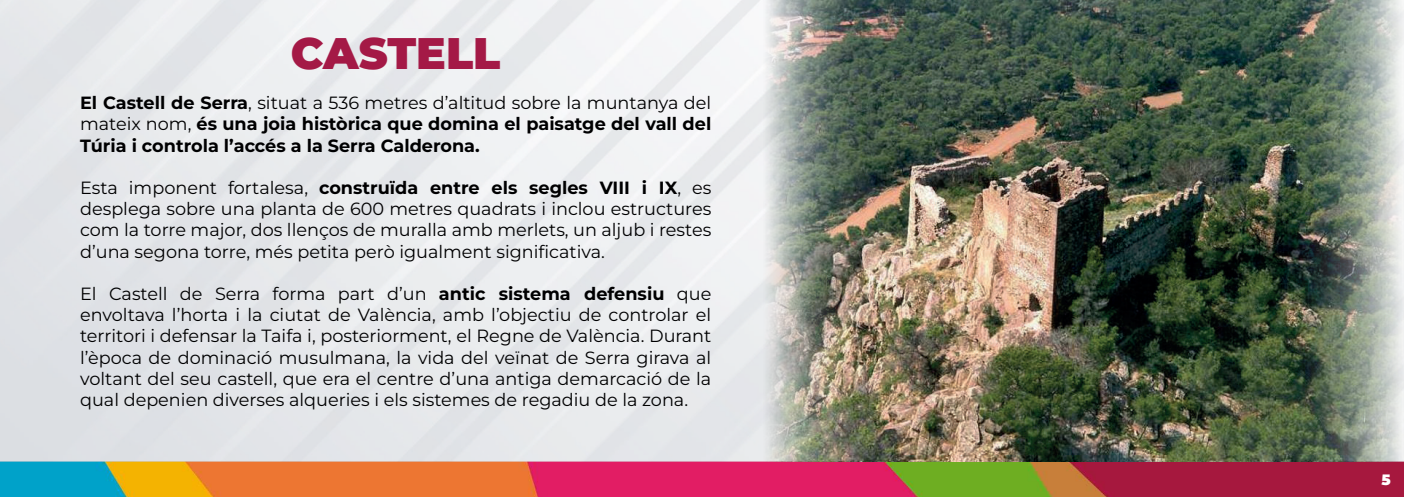
<style>
.page{position:relative;width:1404px;height:497px;background:#fff}
.page>*{position:absolute;margin:0;border:0;box-sizing:border-box;transform-origin:0 0}
.t1{font:900 44.12px "Montserrat";color:#a41946}
.t2{font:17.62px/21.1px "Montserrat";color:#000001;text-align:justify}
.t3{font:700 17.62px/21.1px "Montserrat";color:#000001;text-align:justify}
.t4{font:900 15px "Montserrat";color:#fff}
.s1{font-weight:400}
.s2{font-weight:700}
</style>
<div class="page">
<img style="left:0;top:461px;width:1404px;height:35px">
<img style="left:757px;top:0;width:647px;height:461px">
<h1 class="t1" style="left:291px;top:20px;width:211px">CASTELL</h1>
<p class="t3" style="left:80px;top:91px;width:633px">El Castell de Serra<span class="s1">, situat a 536 metres d’altitud sobre la muntanya del mateix nom,</span> és una joia històrica que domina el paisatge del vall del Túria i controla l’accés a la Serra Calderona.</p>
<p class="t2" style="left:80px;top:176px;width:633px">Esta imponent fortalesa, <span class="s2">construïda entre els segles VIII i IX</span>, es desplega sobre una planta de 600 metres quadrats i inclou estructures com la torre major, dos llenços de muralla amb merlets, un aljub i restes d’una segona torre, més petita però igualment significativa.</p>
<p class="t2" style="left:80px;top:282px;width:633px">El Castell de Serra forma part d’un <span class="s2">antic sistema defensiu</span> que envoltava l’horta i la ciutat de València, amb l’objectiu de controlar el territori i defensar la Taifa i, posteriorment, el Regne de València. Durant l’època de dominació musulmana, la vida del veïnat de Serra girava al voltant del seu castell, que era el centre d’una antiga demarcació de la qual depenien diverses alqueries i els sistemes de regadiu de la zona.</p>
<p class="t4" style="left:1381px;top:468px;width:11px">5</p>
</div>
